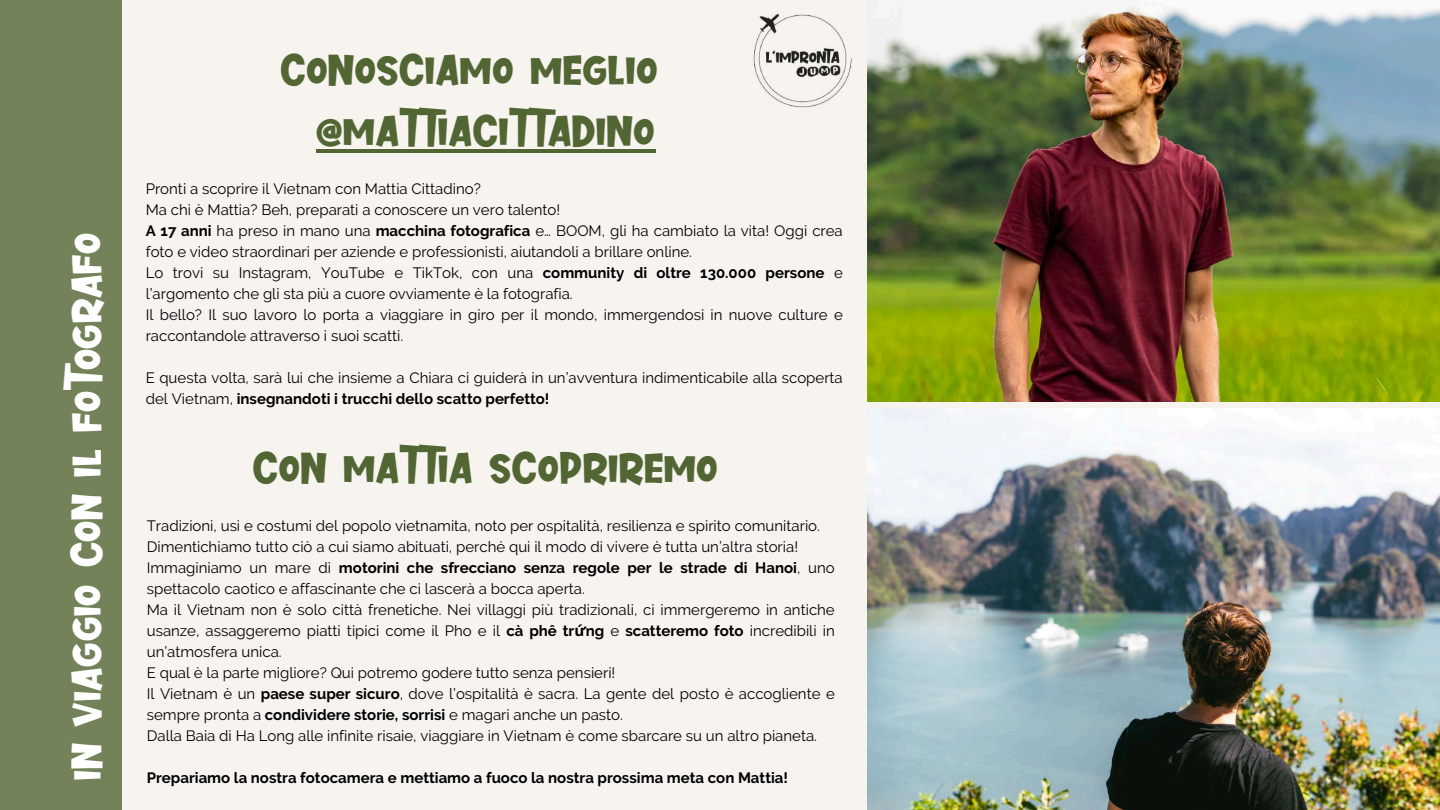
<style>
.page{position:relative;width:1440px;height:810px;background:#f7f4f0}
.page>*{position:absolute;margin:0;border:0;box-sizing:border-box;transform-origin:0 0}
.t1{font:44px/61.5px "Cupid Deer";letter-spacing:.025em;color:#526634;text-align:right}
.t2{font:44px "Cupid Deer";letter-spacing:.025em;color:#fff}
.t3{font:15px/21px "Raleway";color:#000}
.t4{font:700 15px "Raleway";color:#000}
.s1{font-weight:700}
.s2{font-family:"Noto Sans";font-weight:700}
</style>
<div class="page">
<div style="left:0;top:0;width:121px;height:810px;background:#738259"></div>
<img style="left:867px;top:7px;width:573px;height:394px">
<img style="left:867px;top:409px;width:573px;height:401px">
<img style="left:753px;top:14px;width:99px;height:94px">
<hr style="left:316px;top:149px;width:339px;height:4px;background:#526634">
<h1 class="t2" style="left:60px;top:780px;width:549px;rotate:-90deg">IN VIAGGIO CON IL FOTOGRAFO</h1>
<h1 class="t1" style="left:280px;top:39px;width:378px">CONOSCIAMO MEGLIO @MATTIACITTADINO</h1>
<p class="t3" style="left:146px;top:178px;width:699px">Pronti a scoprire il Vietnam con Mattia Cittadino?<br>Ma chi è Mattia? Beh, preparati a conoscere un vero talento!<br><span class="s1">A 17 anni</span> ha preso in mano una <span class="s1">macchina fotografica</span> e… BOOM, gli ha cambiato la vita! Oggi crea foto e video straordinari per aziende e professionisti, aiutandoli a brillare online.<br>Lo trovi su Instagram, YouTube e TikTok, con una <span class="s1">community di oltre 130.000 persone</span> e l’argomento che gli sta più a cuore ovviamente è la fotografia.<br>Il bello? Il suo lavoro lo porta a viaggiare in giro per il mondo, immergendosi in nuove culture e raccontandole attraverso i suoi scatti.</p>
<p class="t3" style="left:146px;top:367px;width:699px">E questa volta, sarà lui che insieme a Chiara ci guiderà in un’avventura indimenticabile alla scoperta del Vietnam, <span class="s1">insegnandoti i trucchi dello scatto perfetto!</span></p>
<h1 class="t1" style="left:253px;top:438px;width:466px">CON MATTIA SCOPRIREMO</h1>
<p class="t3" style="left:147px;top:515px;width:690px">Tradizioni, usi e costumi del popolo vietnamita, noto per ospitalità, resilienza e spirito comunitario.<br>Dimentichiamo tutto ciò a cui siamo abituati, perché qui il modo di vivere è tutta un’altra storia!<br>Immaginiamo un mare di <span class="s1">motorini che sfrecciano senza regole per le strade di Hanoi</span>, uno spettacolo caotico e affascinante che ci lascerà a bocca aperta.<br>Ma il Vietnam non è solo città frenetiche. Nei villaggi più tradizionali, ci immergeremo in antiche usanze, assaggeremo piatti tipici come il Pho e il <span class="s1">cà phê tr</span><span class="s2">ứ</span><span class="s1">ng</span> e <span class="s1">scatteremo foto</span> incredibili in un’atmosfera unica.<br>E qual è la parte migliore? Qui potremo godere tutto senza pensieri!<br>Il Vietnam è un <span class="s1">paese super sicuro</span>, dove l’ospitalità è sacra. La gente del posto è accogliente e sempre pronta a <span class="s1">condividere storie, sorrisi</span> e magari anche un pasto.<br>Dalla Baia di Ha Long alle infinite risaie, viaggiare in Vietnam è come sbarcare su un altro pianeta.</p>
<p class="t4" style="left:147px;top:769px;width:643px">Prepariamo la nostra fotocamera e mettiamo a fuoco la nostra prossima meta con Mattia!</p>
</div>
